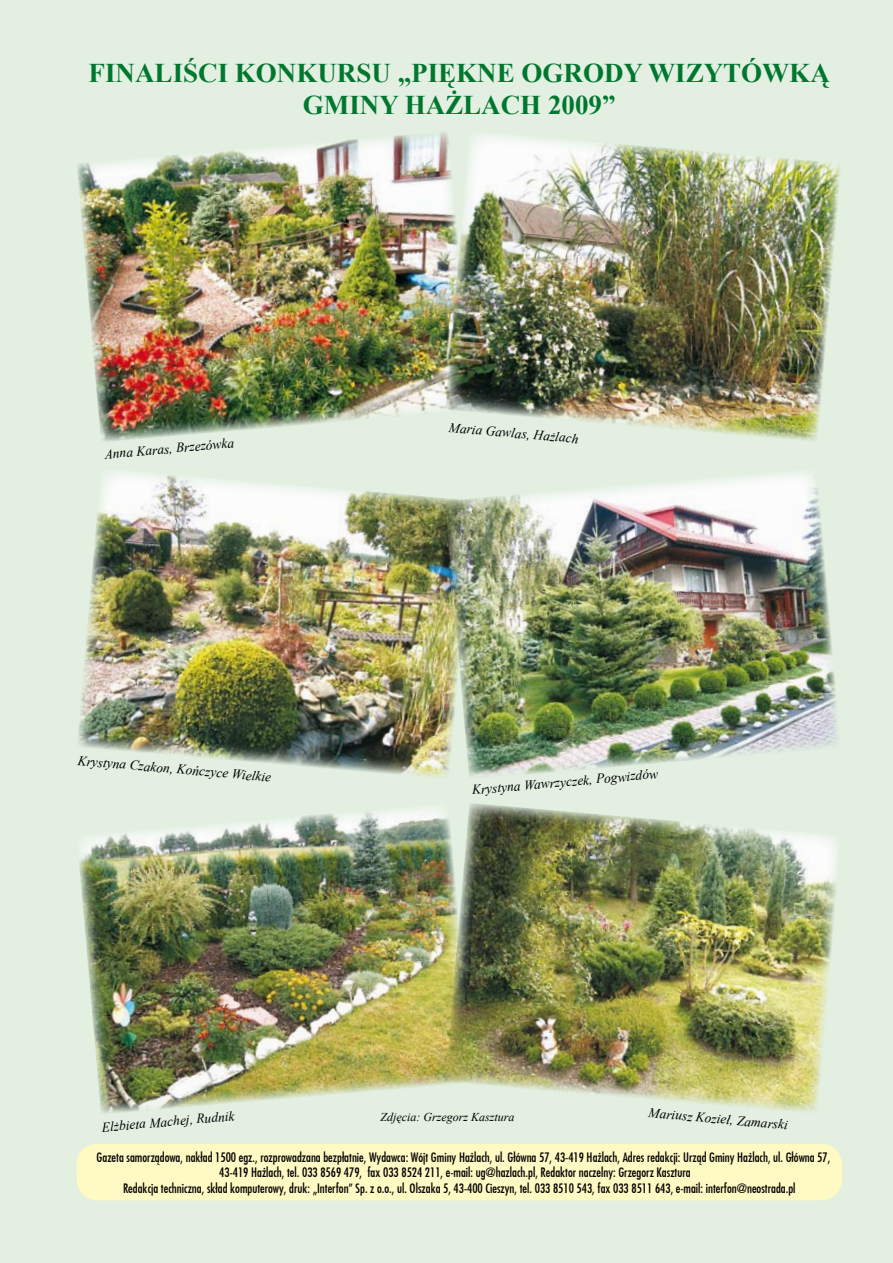
<style>
.page{position:relative;width:893px;height:1263px;background:#fff}
.page>*{position:absolute;margin:0;border:0;box-sizing:border-box;transform-origin:0 0}
.t1{font:700 27px "Times New Roman";color:#00772f}
.t2{font:italic 13.5px "Times New Roman";color:#000}
.t3{font:12.75px "Fujiyama";color:#000}
.t4{font:italic 12px "Times New Roman";color:#000}
</style>
<div class="page">
<div style="left:0;top:0;width:893px;height:1262px;background:#e2efe1"></div>
<img style="left:77px;top:132px;width:368px;height:310px">
<img style="left:445px;top:132px;width:395px;height:309px">
<img style="left:78px;top:473px;width:367px;height:305px">
<img style="left:445px;top:473px;width:393px;height:304px">
<img style="left:79px;top:808px;width:366px;height:305px">
<img style="left:445px;top:803px;width:391px;height:309px">
<div style="left:77px;top:1144px;width:765px;height:56px;background:#fff9c3;border-radius:21px"></div>
<h1 class="t1" style="left:89px;top:54px;width:33px">FINALIŚCI</h1>
<h1 class="t1" style="left:235px;top:54px;width:21px">KONKURSU</h1>
<h1 class="t1" style="left:398px;top:54px;width:49px">„PIĘKNE</h1>
<h1 class="t1" style="left:521px;top:54px;width:22px">OGRODY</h1>
<h1 class="t1" style="left:648px;top:54px;width:22px">WIZYTÓWKĄ</h1>
<h1 class="t1" style="left:303px;top:87px;width:41px">GMINY</h1>
<h1 class="t1" style="left:405px;top:87px;width:42px">HAŻLACH</h1>
<h1 class="t1" style="left:548px;top:87px;width:69px">2009”</h1>
<p class="t2" style="left:104px;top:445px;width:132px;rotate:-5deg">Anna Karas, Brzezówka</p>
<p class="t2" style="left:79px;top:751px;width:196px;rotate:5deg">Krystyna Czakon, Kończyce Wielkie</p>
<p class="t2" style="left:450px;top:418px;width:132px;rotate:5deg">Maria Gawlas, Hażlach</p>
<p class="t2" style="left:471px;top:780px;width:188px;rotate:-5deg">Krystyna Wawrzyczek, Pogwizdów</p>
<p class="t2" style="left:101px;top:1118px;width:135px;rotate:-5deg">Elżbieta Machej, Rudnik</p>
<p class="t2" style="left:649px;top:1103px;width:141px;rotate:5deg">Mariusz Kozieł, Zamarski</p>
<p class="t4" style="left:381px;top:1109px;width:136px">Zdjęcia: Grzegorz Kasztura</p>
<p class="t3" style="left:97px;top:1149px;width:735px">Gazeta samorządowa, nakład 1500 egz., rozprowadzana bezpłatnie, Wydawca: Wójt Gminy Hażlach, ul. Główna 57, 43-419 Hażlach, Adres redakcji: Urząd Gminy Hażlach, ul. Główna 57,</p>
<p class="t3" style="left:219px;top:1164px;width:473px">43-419 Hażlach, tel. 033 8569 479, fax 033 8524 211, e-mail: ug@hazlach.pl, Redaktor naczelny: Grzegorz Kasztura</p>
<p class="t3" style="left:123px;top:1179px;width:674px">Redakcja techniczna, skład komputerowy, druk: „Interfon” Sp. z o.o., ul. Olszaka 5, 43-400 Cieszyn, tel. 033 8510 543, fax 033 8511 643, e-mail: interfon@neostrada.pl</p>
</div>
